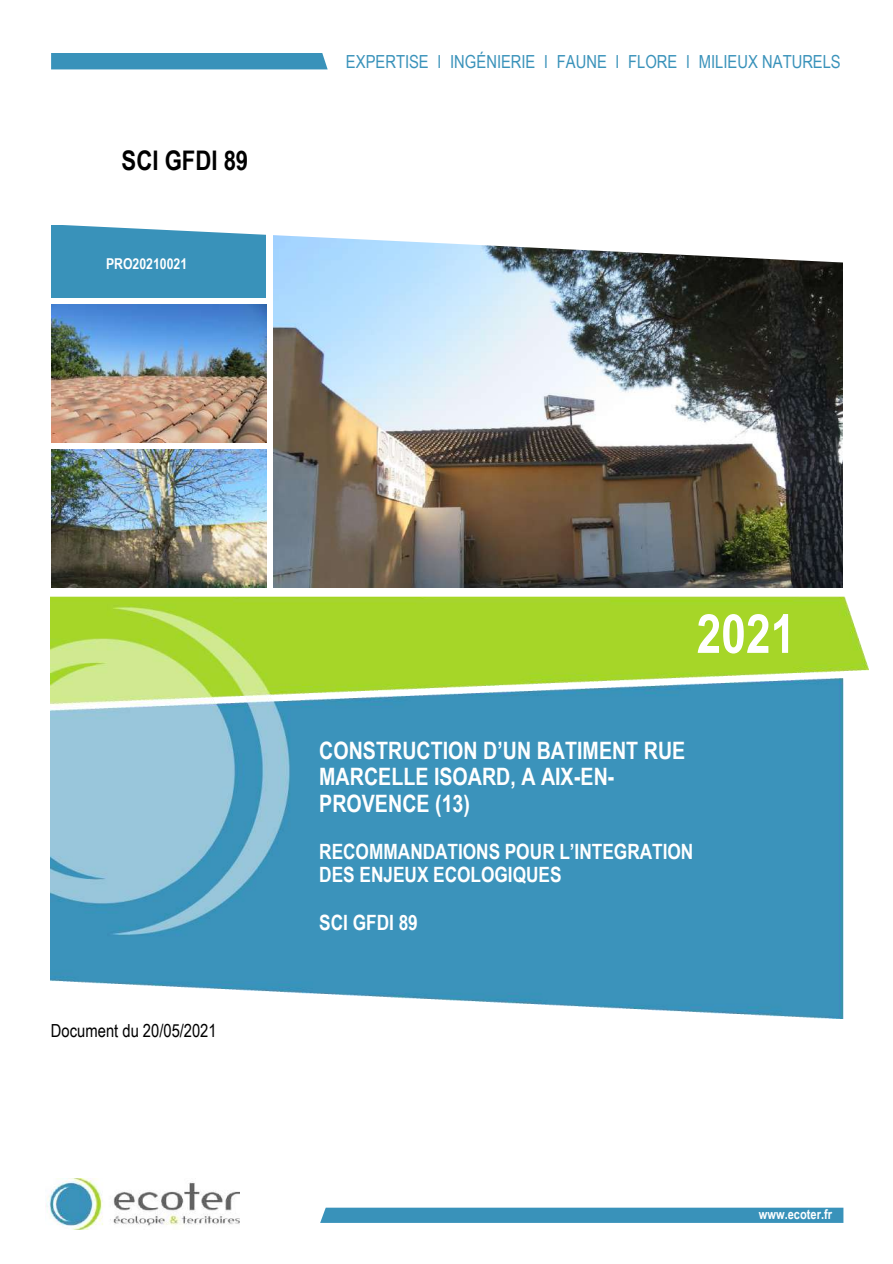
<style>
.page{position:relative;width:893px;height:1264px;background:#fff}
.page>*{position:absolute;margin:0;border:0;box-sizing:border-box;transform-origin:0 0}
.t1{font:700 54px "Arial Narrow";color:#fff}
.t2{font:700 27px "Arial Narrow";color:#000}
.t3{font:700 24px/26.2px "Arial Narrow";color:#fff}
.t4{font:700 21px/22.8px "Arial Narrow";color:#fff}
.t5{font:18px "Arial Narrow";color:#3992ba}
.t6{font:18px "Arial Narrow";letter-spacing:.005em;color:#000}
.t7{font:700 15px "Arial Narrow";color:#fff}
.t8{font:700 13.5px "Arial Narrow";color:#fff}
</style>
<div class="page">
<img style="left:45px;top:1178px;width:194px;height:51px">
<svg style="left:320px;top:1207px;width:523px;height:15px;background:#4397bd"></svg>
<div style="left:51px;top:225px;width:215px;height:73px;background:#3992ba"></div>
<img style="left:273px;top:262px;width:569px;height:325px">
<img style="left:51px;top:304px;width:215px;height:138px">
<img style="left:51px;top:449px;width:215px;height:138px">
<div style="left:51px;top:53px;width:276px;height:16px;background:#3992ba"></div>
<svg style="left:64px;top:225px;width:767px;height:37px"></svg>
<img style="left:51px;top:596px;width:817px;height:422px">
<p class="t2" style="left:122px;top:145px;width:128px">SCI GFDI 89</p>
<p class="t7" style="left:106px;top:255px;width:83px">PRO20210021</p>
<p class="t5" style="left:346px;top:51px;width:496px">EXPERTISE l INGÉNIERIE l FAUNE l FLORE l MILIEUX NATURELS</p>
<p class="t6" style="left:51px;top:1019px;width:167px">Document du 20/05/2021</p>
<h1 class="t1" style="left:696px;top:602px;width:100px">2021</h1>
<p class="t3" style="left:319px;top:737px;width:367px">CONSTRUCTION D’UN BATIMENT RUE<br>MARCELLE ISOARD, A AIX-EN-<br>PROVENCE (13)</p>
<p class="t4" style="left:319px;top:839px;width:375px">RECOMMANDATIONS POUR L’INTEGRATION<br>DES ENJEUX ECOLOGIQUES</p>
<p class="t4" style="left:319px;top:910px;width:100px">SCI GFDI 89</p>
<p class="t8" style="left:758px;top:1205px;width:75px">www.ecoter.fr</p>
</div>
